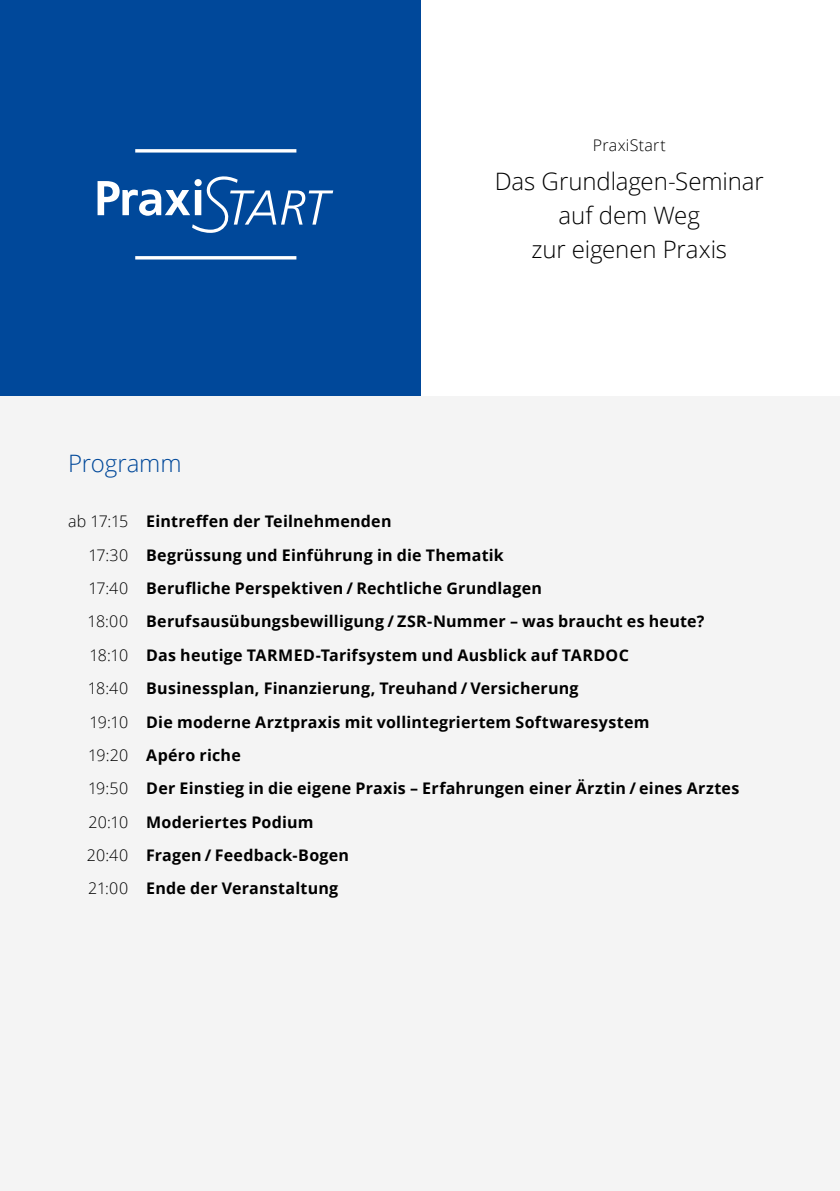
<style>
.page{position:relative;width:840px;height:1191px;background:#fff}
.page>*{position:absolute;margin:0;border:0;box-sizing:border-box;transform-origin:0 0}
.Fliesstext{font:300 24px/34px "Open Sans";letter-spacing:-.005em;color:#000;text-align:center}
.Fliesstext-2{font:300 24px "Open Sans";letter-spacing:-.005em;color:#00489a}
.Fliesstext-3{font:700 16px "Open Sans";letter-spacing:.015em;color:#000}
.Fliesstext-4{font:300 16px "Open Sans";letter-spacing:.015em;color:#000}
.s1{font-weight:300}
</style>
<div class="page">
<div style="left:0;top:0;width:420px;height:397px;background:#00489a"></div>
<hr style="left:135px;top:149px;width:161px;height:3px;background:#fff">
<hr style="left:135px;top:256px;width:161px;height:3px;background:#fff">
<svg style="left:97px;top:176px;width:236px;height:57px"></svg>
<div style="left:0;top:397px;width:839px;height:794px;background:#f4f4f4"></div>
<p class="Fliesstext-4" style="left:592px;top:134px;width:74px">PraxiStart</p>
<p class="Fliesstext" style="left:494px;top:164px;width:270px">Das Grundlagen-Seminar auf dem Weg<br>zur eigenen Praxis</p>
<p class="Fliesstext-2" style="left:68px;top:447px;width:115px">Programm</p>
<p class="Fliesstext-3" style="left:68px;top:510px;width:325px"><span class="s1">ab 17:15</span> Eintreffen der Teilnehmenden</p>
<p class="Fliesstext-3" style="left:88px;top:543px;width:417px"><span class="s1">17:30</span> Begrüssung und Einführung in die Thematik</p>
<p class="Fliesstext-3" style="left:88px;top:577px;width:455px"><span class="s1">17:40</span> Berufliche Perspektiven / Rechtliche Grundlagen</p>
<p class="Fliesstext-3" style="left:88px;top:610px;width:617px"><span class="s1">18:00</span> Berufsausübungsbewilligung / ZSR-Nummer – was braucht es heute?</p>
<p class="Fliesstext-3" style="left:89px;top:643px;width:540px"><span class="s1">18:10</span> Das heutige TARMED-Tarifsystem und Ausblick auf TARDOC</p>
<p class="Fliesstext-3" style="left:88px;top:677px;width:492px"><span class="s1">18:40</span> Businessplan, Finanzierung, Treuhand / Versicherung</p>
<p class="Fliesstext-3" style="left:89px;top:710px;width:561px"><span class="s1">19:10</span> Die moderne Arztpraxis mit vollintegriertem Softwaresystem</p>
<p class="Fliesstext-3" style="left:88px;top:744px;width:154px"><span class="s1">19:20</span> Apéro riche</p>
<p class="Fliesstext-3" style="left:88px;top:777px;width:652px"><span class="s1">19:50</span> Der Einstieg in die eigene Praxis – Erfahrungen einer Ärztin / eines Arztes</p>
<p class="Fliesstext-3" style="left:88px;top:810px;width:226px"><span class="s1">20:10</span> Moderiertes Podium</p>
<p class="Fliesstext-3" style="left:87px;top:844px;width:263px"><span class="s1">20:40</span> Fragen / Feedback-Bogen</p>
<p class="Fliesstext-3" style="left:88px;top:877px;width:251px"><span class="s1">21:00</span> Ende der Veranstaltung</p>
</div>
